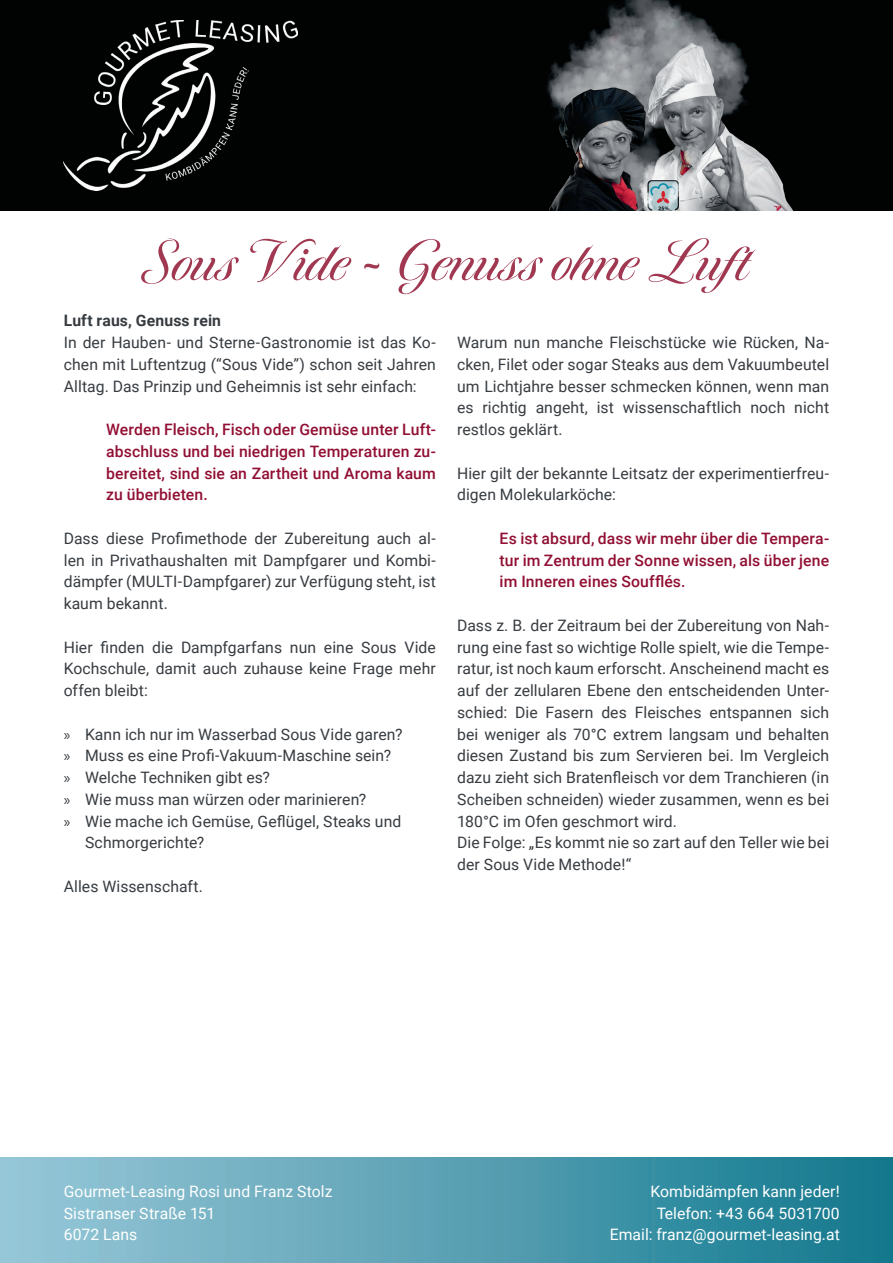
<style>
.page{position:relative;width:893px;height:1263px;background:#fff}
.page>*{position:absolute;margin:0;border:0;box-sizing:border-box;transform-origin:0 0}
.t1{font:500 60px "Tangier";letter-spacing:.015em;color:#a13851}
.t2{font:15.75px/21.8px "Roboto";letter-spacing:.005em;color:#373c41;text-align:justify}
.t3{font:500 15.75px/21.8px "Roboto";letter-spacing:.005em;color:#910f33;text-align:justify}
.t4{font:15.75px/21.8px "Roboto";letter-spacing:.005em;color:#fff}
.t5{font:700 15.75px "Roboto";letter-spacing:.005em;color:#373c41}
.s1{font-family:"Myriad Pro"}
</style>
<div class="page">
<div style="left:0;top:0;width:893px;height:210px;background:#010202"></div>
<img style="left:64px;top:20px;width:234px;height:170px">
<img style="left:547px;top:0;width:246px;height:210px">
<div style="left:0;top:1158px;width:893px;height:105px;background:linear-gradient(to right,#9bc8d9,#14788e)"></div>
<h1 class="t1" style="left:144px;top:227px;width:629px">Sous V ide - Genuss ohne Luft</h1>
<p class="t5" style="left:64px;top:310px;width:159px">Luft raus, Genuss rein</p>
<p class="t2" style="left:64px;top:331px;width:374px">In der Hauben- und Sterne-Gastronomie ist das Ko&shy;chen mit Luftentzug (“Sous Vide”) schon seit Jahren Alltag. Das Prinzip und Geheimnis ist sehr einfach:</p>
<p class="t3" style="left:106px;top:418px;width:331px">Werden Fleisch, Fisch oder Gemüse unter Luft&shy;abschluss und bei niedrigen Temperaturen zu&shy;bereitet, sind sie an Zartheit und Aroma kaum zu überbieten.</p>
<p class="t2" style="left:64px;top:527px;width:374px">Dass diese Profimethode der Zubereitung auch al&shy;len in Privathaushalten mit Dampfgarer und Kombi&shy;dämpfer (MULTI-Dampfgarer) zur Verfügung steht, ist kaum bekannt.</p>
<p class="t2" style="left:64px;top:635px;width:374px">Hier finden die Dampfgarfans nun eine Sous Vide Kochschule, damit auch zuhause keine Frage mehr offen bleibt:</p>
<p class="t2" style="left:64px;top:722px;width:340px"><span class="s1">»</span> Kann ich nur im Wasserbad Sous Vide garen?</p>
<p class="t2" style="left:64px;top:744px;width:329px"><span class="s1">»</span> Muss es eine Profi-Vakuum-Maschine sein?</p>
<p class="t2" style="left:64px;top:766px;width:208px"><span class="s1">»</span> Welche Techniken gibt es?</p>
<p class="t2" style="left:64px;top:788px;width:304px"><span class="s1">»</span> Wie muss man würzen oder marinieren?</p>
<p class="t2" style="left:64px;top:809px;width:339px"><span class="s1">»</span> Wie mache ich Gemüse, Geflügel, Steaks und</p>
<p class="t2" style="left:85px;top:831px;width:121px">Schmorgerichte?</p>
<p class="t2" style="left:64px;top:875px;width:141px">Alles Wissenschaft.</p>
<p class="t2" style="left:457px;top:331px;width:374px">Warum nun manche Fleischstücke wie Rücken, Na&shy;cken, Filet oder sogar Steaks aus dem Vakuumbeutel um Lichtjahre besser schmecken können, wenn man es richtig angeht, ist wissenschaftlich noch nicht restlos geklärt.</p>
<p class="t2" style="left:457px;top:461px;width:374px">Hier gilt der bekannte Leitsatz der experimentierfreu&shy;digen Molekularköche:</p>
<p class="t3" style="left:500px;top:527px;width:331px">Es ist absurd, dass wir mehr über die Tempera&shy;tur im Zentrum der Sonne wissen, als über jene im Inneren eines Soufflés.</p>
<p class="t2" style="left:457px;top:614px;width:374px;text-align:left">Dass z. B. der Zeitraum bei der Zubereitung von Nah&shy;rung eine fast so wichtige Rolle spielt, wie die Tempe&shy;ratur, ist noch kaum erforscht. Anscheinend macht es auf der zellularen Ebene den entscheidenden Unter&shy;schied: Die Fasern des Fleisches entspannen sich bei weniger als 70°C extrem langsam und behalten diesen Zustand bis zum Servieren bei. Im Vergleich dazu zieht sich Bratenfleisch vor dem Tranchieren (in Scheiben schneiden) wieder zusammen, wenn es bei 180°C im Ofen geschmort wird.<br>Die Folge: „Es kommt nie so zart auf den Teller wie bei der Sous Vide Methode!“</p>
<p class="t4" style="left:64px;top:1180px;width:270px">Gourmet-Leasing Rosi und Franz Stolz<br>Sistranser Straße 151<br>6072 Lans</p>
<p class="t4" style="left:610px;top:1180px;width:232px;text-align:right">Kombidämpfen kann jeder!<br>Telefon: +43 664 5031700<br>Email: franz@gourmet-leasing.at</p>
</div>
